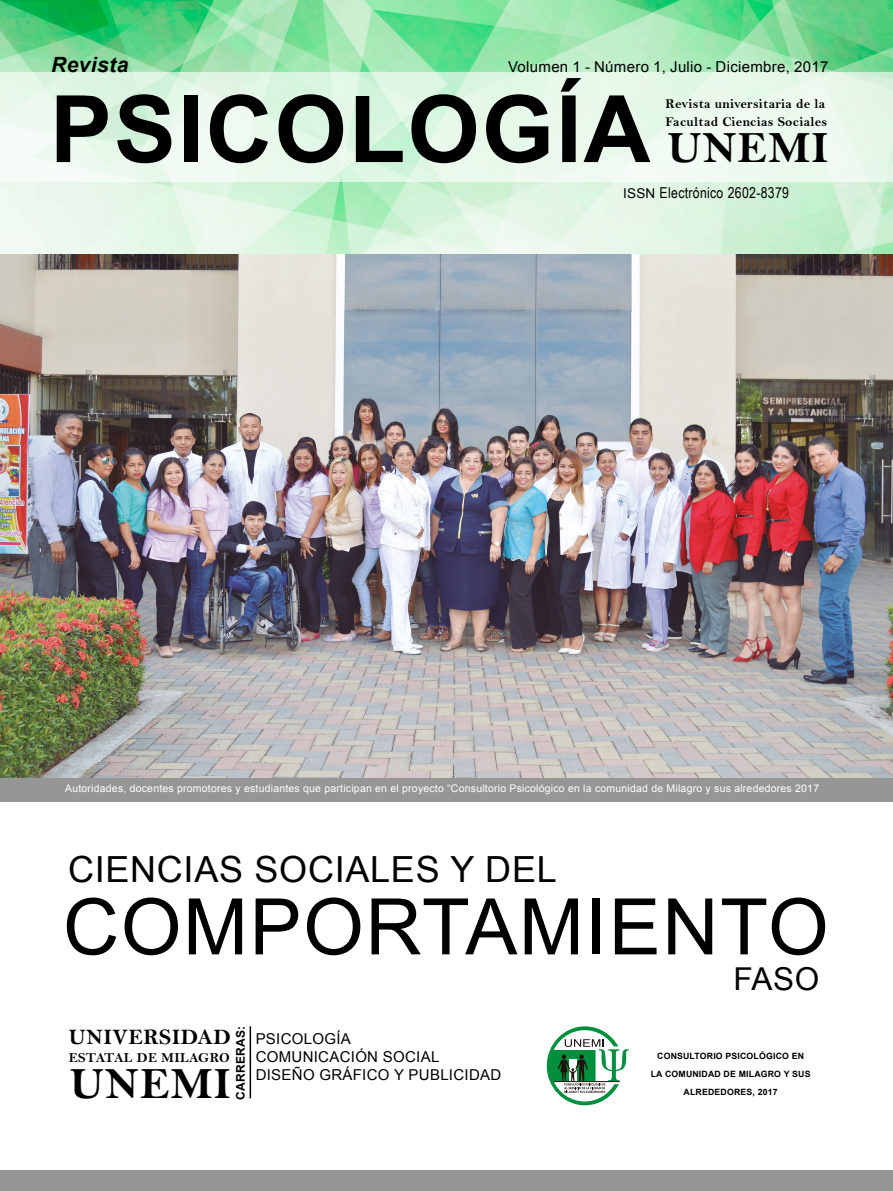
<style>
.page{position:relative;width:893px;height:1191px;background:#fff}
.page>*{position:absolute;margin:0;border:0;box-sizing:border-box;transform-origin:0 0}
.t1{font:700 93px "Arial";letter-spacing:.02em;color:#000}
.t2{font:78px "Arial";letter-spacing:.02em;color:#000}
.t3{font:45px "Bell MT Bold";letter-spacing:.02em;color:#000}
.t4{font:36px "Arial";letter-spacing:.02em;color:#000}
.t5{font:31.5px "Arial";color:#000}
.t6{font:22.2px "Bell MT Bold";letter-spacing:.02em;color:#000}
.t7{font:italic 700 21px "Arial";letter-spacing:.02em;color:#000}
.t8{font:15px/18px "Arial";letter-spacing:.02em;color:#000}
.t9{font:15px "Arial Narrow";letter-spacing:.02em;color:#000}
.t10{font:13.8px "Bell MT Bold";letter-spacing:.02em;color:#000}
.t11{font:13.5px/18px "Bell MT Bold";letter-spacing:.02em;color:#000}
.t12{font:700 12px "Arial";letter-spacing:.02em;color:#000}
.t13{font:10.5px "Arial";letter-spacing:.02em;color:#fff}
.t14{font:700 8.7px/18px "Arial";letter-spacing:.02em;color:#000;text-align:center}
.s1{font-family:"Arial";font-size:13.5px}
</style>
<div class="page">
<img style="left:0;top:0;width:893px;height:1106px">
<img style="left:0;top:254px;width:893px;height:524px">
<svg style="left:0;top:72px;width:893px;height:110px;fill:#e8f8eb"></svg>
<div style="left:0;top:1170px;width:893px;height:21px;background:#969696"></div>
<div style="left:0;top:778px;width:893px;height:24px;background:#969696"></div>
<svg style="left:547px;top:1026px;width:82px;height:79px"></svg>
<hr style="left:250px;top:1026px;width:1px;height:72px;background:#000">
<h3 class="t7" style="left:51px;top:51px;width:79px">Revista</h3>
<h1 class="t1" style="left:50px;top:67px;width:602px">PSICOLOGÍA</h1>
<h3 class="t9" style="left:623px;top:182px;width:167px"><span class="s1">ISSN</span> Electrónico 2602-8379</h3>
<h3 class="t8" style="left:508px;top:58px;width:322px">Volumen 1 - Número 1, Julio - Diciembre, 2017</h3>
<p class="t11" style="left:666px;top:95px;width:163px">Revista universitaria de la<br>Facultad Ciencias Sociales</p>
<h3 class="t3" style="left:667px;top:121px;width:163px">UNEMI</h3>
<p class="t13" style="left:65px;top:781px;width:755px">Autoridades, docentes promotores y estudiantes que participan en el proyecto “Consultorio Psicológico en la comunidad de Milagro y sus alrededores 2017</p>
<h3 class="t4" style="left:68px;top:846px;width:490px">CIENCIAS SOCIALES Y DEL</h3>
<h2 class="t2" style="left:63px;top:876px;width:767px">COMPORTAMIENTO</h2>
<p class="t12" style="left:233px;top:1099px;width:75px;rotate:-90deg">CARRERAS:</p>
<h3 class="t6" style="left:69px;top:1024px;width:164px">UNIVERSIDAD</h3>
<h3 class="t10" style="left:69px;top:1049px;width:162px">ESTATAL DE MILAGRO</h3>
<h3 class="t3" style="left:70px;top:1057px;width:163px">UNEMI</h3>
<h3 class="t8" style="left:256px;top:1030px;width:247px">PSICOLOGÍA<br>COMUNICACIÓN SOCIAL<br>DISEÑO GRÁFICO Y PUBLICIDAD</h3>
<h3 class="t5" style="left:733px;top:958px;width:87px">FASO</h3>
<p class="t14" style="left:651px;top:1047px;width:161px">CONSULTORIO PSICOLÓGICO EN<br>LA COMUNIDAD DE MILAGRO Y SUS<br>ALREDEDORES, 2017</p>
</div>
